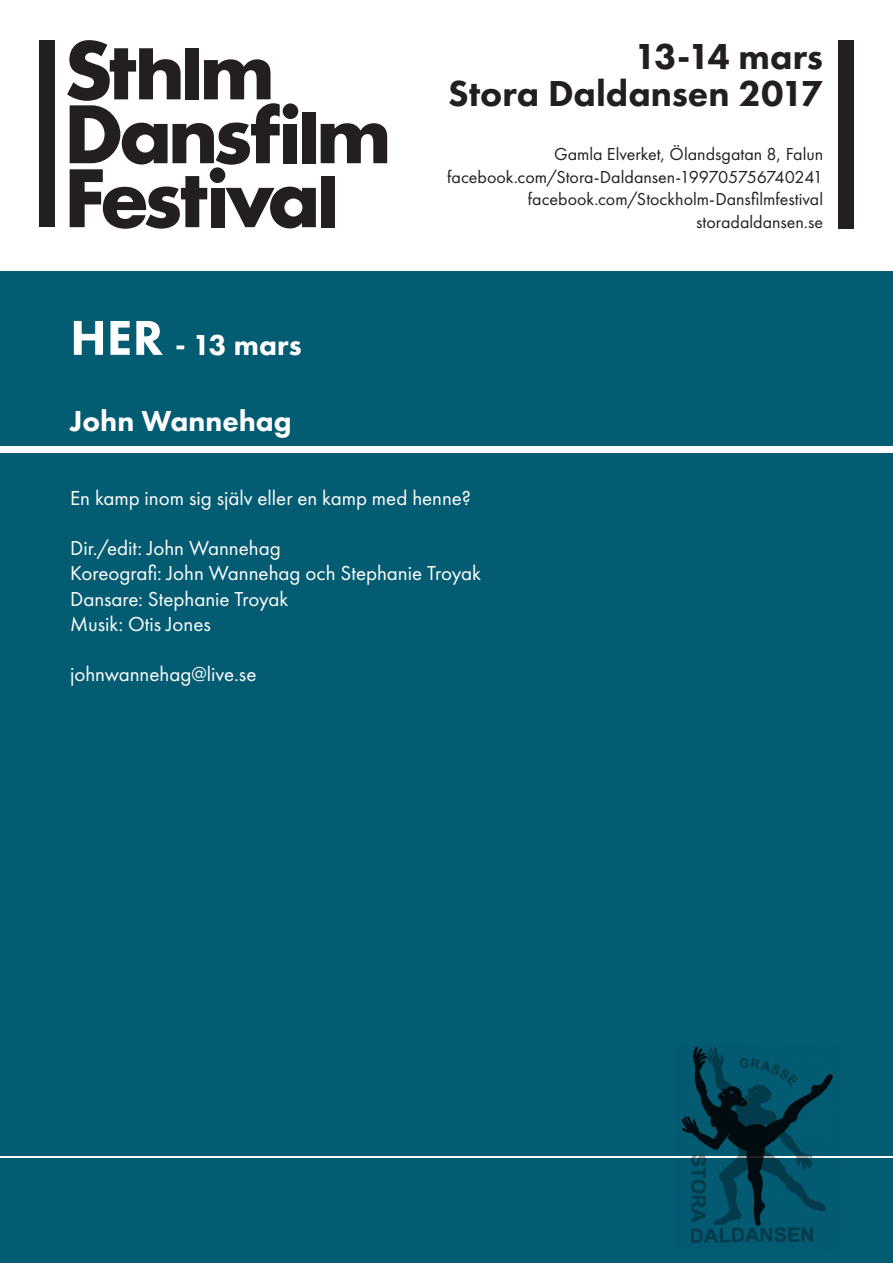
<style>
.page{position:relative;width:893px;height:1263px;background:#fff}
.page>*{position:absolute;margin:0;border:0;box-sizing:border-box;transform-origin:0 0}
.t1{font:800 37.5px "Futura PT";color:#231f20}
.t2{font:800 30px "Futura PT";color:#fff}
.t3{font:21px "Futura PT";color:#fff}
.t4{font:18px "Futura PT";color:#231f20}
.s1{font-size:50.7px}
</style>
<div class="page">
<div style="left:0;top:271px;width:893px;height:992px;background:#045c72"></div>
<div style="left:40px;top:41px;width:15px;height:186px;background:#231f20"></div>
<svg style="left:67px;top:40px;width:320px;height:189px"></svg>
<div style="left:838px;top:40px;width:15px;height:189px;background:#231f20"></div>
<div style="left:0;top:446px;width:893px;height:7px;background:#fff"></div>
<hr style="left:0;top:1157px;width:893px;height:1px;background:#fff">
<img style="left:677px;top:1046px;width:161px;height:197px">
<p class="t2" style="left:70px;top:326px;width:233px"><span class="s1">HER</span> - 13 mars</p>
<p class="t2" style="left:70px;top:402px;width:223px">John Wannehag</p>
<p class="t1" style="left:634px;top:33px;width:190px">13-14 mars</p>
<p class="t1" style="left:448px;top:70px;width:376px">Stora Daldansen 2017</p>
<p class="t4" style="left:554px;top:144px;width:271px">Gamla Elverket, Ölandsgatan 8, Falun</p>
<p class="t4" style="left:447px;top:166px;width:377px">facebook.com/Stora-Daldansen-199705756740241</p>
<p class="t4" style="left:528px;top:189px;width:297px">facebook.com/Stockholm-Dansfilmfestival</p>
<p class="t4" style="left:696px;top:211px;width:128px">storadaldansen.se</p>
<p class="t3" style="left:70px;top:485px;width:402px">En kamp inom sig själv eller en kamp med henne?</p>
<p class="t3" style="left:70px;top:536px;width:212px">Dir./edit: John Wannehag</p>
<p class="t3" style="left:70px;top:561px;width:412px">Koreografi: John Wannehag och Stephanie Troyak</p>
<p class="t3" style="left:70px;top:586px;width:220px">Dansare: Stephanie Troyak</p>
<p class="t3" style="left:70px;top:611px;width:142px">Musik: Otis Jones</p>
<p class="t3" style="left:70px;top:662px;width:188px">johnwannehag@live.se</p>
</div>
